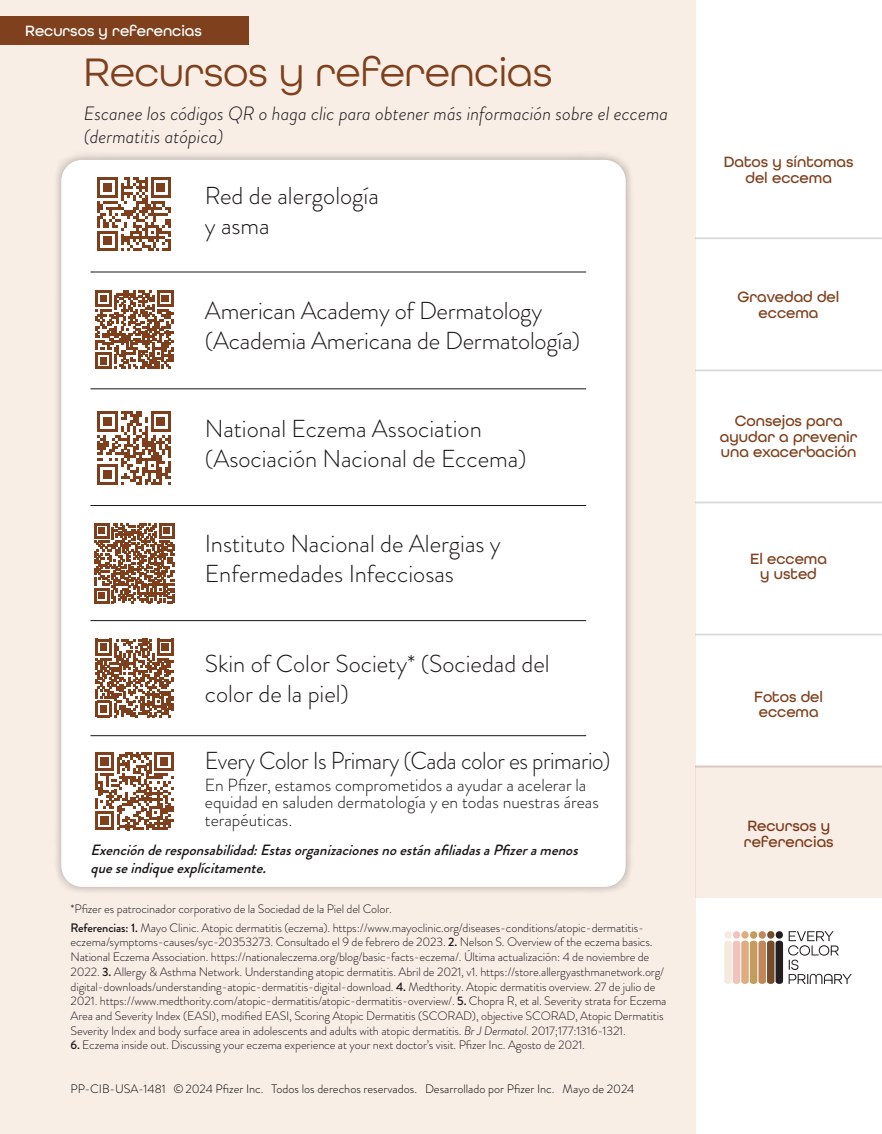
<style>
.page{position:relative;width:882px;height:1134px;background:#fff}
.page>*{position:absolute;margin:0;border:0;box-sizing:border-box;transform-origin:0 0}
.t1{font:42px "All Round Gothic";color:#7e401d}
.t2{font:300 24.5px/29.8px "Brandon Grotesque";color:#181417}
.t3{font:300 24.5px "Brandon Grotesque";letter-spacing:-.02em;color:#181417;scale:.95 1}
.t4{font:italic 300 19.25px/23.1px "Brandon Grotesque";color:#181417}
.t5{font:300 17.5px/17.5px "Brandon Grotesque";color:#181417}
.t6{font:500 15.75px/15.8px "All Round Gothic";color:#7e401d;text-align:center}
.t7{font:500 15.75px "All Round Gothic";color:#fff}
.t8{font:italic 500 14.88px/17.8px "Brandon Grotesque";color:#181417}
.t9{font:300 12.25px/14.7px "Brandon Grotesque";letter-spacing:-.01em;color:#181417}
.t10{font:300 12.25px "Brandon Grotesque";color:#000}
.s1{font-weight:500}
.s2{font-style:italic}
</style>
<div class="page">
<hr style="left:695px;top:502px;width:187px;height:1px;background:#a29ba1">
<hr style="left:695px;top:634px;width:187px;height:1px;background:#a29ba1">
<hr style="left:695px;top:369px;width:187px;height:2px;background:#a29ba1">
<hr style="left:695px;top:237px;width:187px;height:2px;background:#a29ba1">
<div style="left:696px;top:766px;width:186px;height:132px;background:#f9eee6"></div>
<div style="left:0;top:0;width:696px;height:1134px;background:#f9eee6"></div>
<svg style="left:724px;top:931px;width:128px;height:53px"></svg>
<div style="left:0;top:16px;width:249px;height:29px;background:#7e401d"></div>
<div style="left:53px;top:151px;width:582px;height:745px;background:#000;opacity:.3"></div>
<div style="left:61px;top:160px;width:565px;height:727px;background:#fff;border-radius:21px"></div>
<svg style="left:95px;top:290px;width:79px;height:79px"></svg>
<svg style="left:97px;top:411px;width:74px;height:74px"></svg>
<svg style="left:94px;top:523px;width:80px;height:80px"></svg>
<svg style="left:95px;top:639px;width:79px;height:78px"></svg>
<hr style="left:90px;top:272px;width:496px;height:1px;background:#181417">
<hr style="left:90px;top:388px;width:496px;height:1px;background:#181417">
<hr style="left:90px;top:505px;width:496px;height:1px;background:#181417">
<hr style="left:90px;top:620px;width:496px;height:1px;background:#181417">
<hr style="left:90px;top:735px;width:496px;height:1px;background:#181417">
<svg style="left:97px;top:177px;width:74px;height:74px"></svg>
<svg style="left:95px;top:752px;width:79px;height:78px"></svg>
<p class="t7" style="left:25px;top:21px;width:178px">Recursos y referencias</p>
<h1 class="t1" style="left:84px;top:47px;width:470px">Recursos y referencias</h1>
<h3 class="t4" style="left:84px;top:102px;width:586px">Escanee los códigos QR o haga clic para obtener más información sobre el eccema (dermatitis atópica)</h3>
<h2 class="t2" style="left:205px;top:181px;width:175px">Red de alergología y asma</h2>
<h2 class="t2" style="left:205px;top:296px;width:377px">American Academy of Dermatology (Academia Americana de Dermatología)</h2>
<h2 class="t2" style="left:205px;top:414px;width:323px">National Eczema Association (Asociación Nacional de Eccema)</h2>
<h2 class="t2" style="left:205px;top:529px;width:297px">Instituto Nacional de Alergias y<br>Enfermedades Infecciosas</h2>
<h2 class="t2" style="left:205px;top:649px;width:346px">Skin of Color Society* (Sociedad del color de la piel)</h2>
<h2 class="t3" style="left:205px;top:744px;width:429px">Every Color Is Primary (Cada color es primario)</h2>
<h3 class="t5" style="left:205px;top:776px;width:395px">En Pfizer, estamos comprometidos a ayudar a acelerar la equidad en saluden dermatología y en todas nuestras áreas terapéuticas.</h3>
<p class="t8" style="left:90px;top:841px;width:494px">Exenciónderesponsabilidad:EstasorganizacionesnoestánafiliadasaPfizeramenos queseindiqueexplícitamente.</p>
<p class="t9" style="left:71px;top:899px;width:575px;line-height:18.7px">*Pfizer es patrocinador corporativo de la Sociedad de la Piel del Color.<br><span class="s1">Referencias: 1.</span> Mayo Clinic. Atopic dermatitis (eczema). https://www.mayoclinic.org/diseases-conditions/atopic-dermatitis-</p>
<p class="t9" style="left:71px;top:935px;width:597px">eczema/symptoms-causes/syc-20353273. Consultado el 9 de febrero de 2023. <span class="s1">2.</span> Nelson S. Overview of the eczema basics.<br>National Eczema Association. https://nationaleczema.org/blog/basic-facts-eczema/. Última actualización: 4 de noviembre de 2022. <span class="s1">3.</span> Allergy &amp; Asthma Network. Understanding atopic dermatitis. Abril de 2021, v1. https://store.allergyasthmanetwork.org/ digital-downloads/understanding-atopic-dermatitis-digital-download. <span class="s1">4.</span> Medthority. Atopic dermatitis overview. 27 de julio de 2021. https://www.medthority.com/atopic-dermatitis/atopic-dermatitis-overview/. <span class="s1">5.</span> Chopra R, et al. Severity strata for Eczema Area and Severity Index (EASI), modified EASI, Scoring Atopic Dermatitis (SCORAD), objective SCORAD, Atopic Dermatitis Severity Index and body surface area in adolescents and adults with atopic dermatitis. <span class="s2">Br J Dermatol</span>. 2017;177:1316-1321.</p>
<p class="t9" style="left:71px;top:1038px;width:516px"><span class="s1">6.</span> Eczema inside out. Discussing your eczema experience at your next doctor’s visit. Pfizer Inc. Agosto de 2021.</p>
<p class="t10" style="left:70px;top:1081px;width:565px">PP-CIB-USA-1481 ©2024 Pfizer Inc. Todos los derechos reservados. Desarrollado por Pfizer Inc. Mayo de 2024</p>
<p class="t6" style="left:724px;top:154px;width:131px">Datos y síntomas del eccema</p>
<p class="t6" style="left:738px;top:289px;width:103px">Gravedad del eccema</p>
<p class="t6" style="left:720px;top:413px;width:139px">Consejos para ayudar a prevenir una exacerbación</p>
<p class="t6" style="left:750px;top:550px;width:78px">El eccema y usted</p>
<p class="t6" style="left:754px;top:688px;width:70px;text-align:left">Fotos del eccema</p>
<p class="t6" style="left:744px;top:818px;width:91px;text-align:left">Recursos y referencias</p>
</div>
